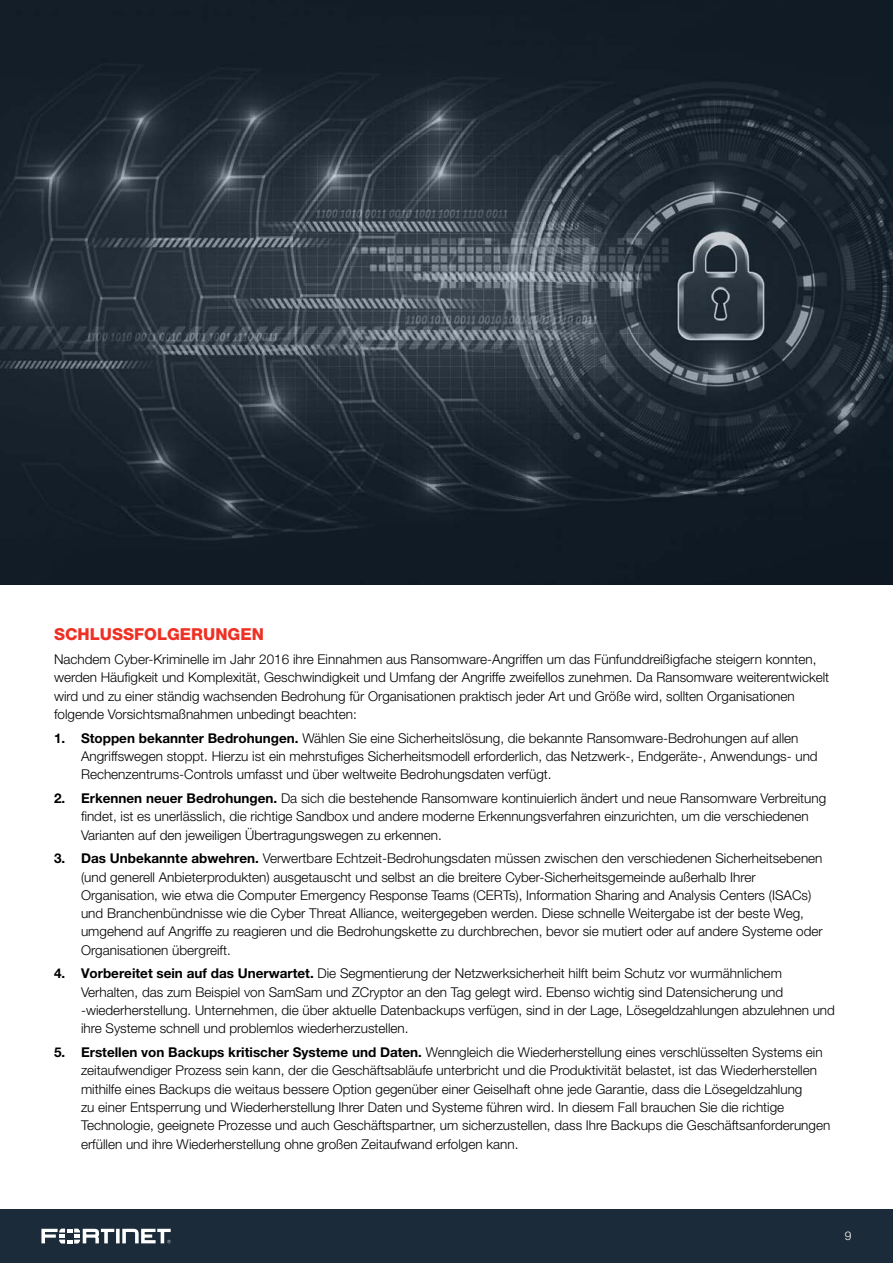
<style>
.page{position:relative;width:893px;height:1263px;background:#fff}
.page>*{position:absolute;margin:0;border:0;box-sizing:border-box;transform-origin:0 0}
.t1{font:800 16.5px "Helvetica Neue LT Pro";color:#ee3124}
.t2{font:300 13.5px/18.3px "Helvetica Neue LT Pro";color:#000}
.t3{font:300 12px "Helvetica Neue LT Pro";color:#fff}
.s1{font-weight:700}
</style>
<div class="page">
<div style="left:0;top:1209px;width:893px;height:54px;background:#1c2b39"></div>
<svg style="left:41px;top:1228px;width:130px;height:15px"></svg>
<img style="left:0;top:0;width:893px;height:585px">
<p class="t1" style="left:54px;top:624px;width:211px">SCHLUSSFOLGERUNGEN</p>
<p class="t2" style="left:54px;top:650px;width:777px">Nachdem Cyber-Kriminelle im Jahr 2016 ihre Einnahmen aus Ransomware-Angriffen um das Fünfunddreißigfache steigern konnten, werden Häufigkeit und Komplexität, Geschwindigkeit und Umfang der Angriffe zweifellos zunehmen. Da Ransomware weiterentwickelt wird und zu einer ständig wachsenden Bedrohung für Organisationen praktisch jeder Art und Größe wird, sollten Organisationen folgende Vorsichtsmaßnahmen unbedingt beachten:</p>
<p class="t2" style="left:81px;top:728px;width:738px;text-indent:-27px"><span class="s1">1. Stoppen bekannter Bedrohungen.</span> Wählen Sie eine Sicherheitslösung, die bekannte Ransomware-Bedrohungen auf allen<br>Angriffswegen stoppt. Hierzu ist ein mehrstufiges Sicherheitsmodell erforderlich, das Netzwerk-, Endgeräte-, Anwendungs- und<br>Rechenzentrums-Controls umfasst und über weltweite Bedrohungsdaten verfügt.</p>
<p class="t2" style="left:81px;top:789px;width:747px;text-indent:-27px"><span class="s1">2. Erkennen neuer Bedrohungen.</span> Da sich die bestehende Ransomware kontinuierlich ändert und neue Ransomware Verbreitung findet, ist es unerlässlich, die richtige Sandbox und andere moderne Erkennungsverfahren einzurichten, um die verschiedenen<br>Varianten auf den jeweiligen Übertragungswegen zu erkennen.</p>
<p class="t2" style="left:81px;top:849px;width:743px;text-indent:-27px"><span class="s1">3. Das Unbekannte abwehren.</span> Verwertbare Echtzeit-Bedrohungsdaten müssen zwischen den verschiedenen Sicherheitsebenen (und generell Anbieterprodukten) ausgetauscht und selbst an die breitere Cyber-Sicherheitsgemeinde außerhalb Ihrer Organisation, wie etwa die Computer Emergency Response Teams (CERTs), Information Sharing and Analysis Centers (ISACs) und Branchenbündnisse wie die Cyber Threat Alliance, weitergegeben werden. Diese schnelle Weitergabe ist der beste Weg, umgehend auf Angriffe zu reagieren und die Bedrohungskette zu durchbrechen, bevor sie mutiert oder auf andere Systeme oder Organisationen übergreift.</p>
<p class="t2" style="left:81px;top:964px;width:755px;text-indent:-27px"><span class="s1">4. Vorbereitet sein auf das Unerwartet.</span> Die Segmentierung der Netzwerksicherheit hilft beim Schutz vor wurmähnlichem Verhalten, das zum Beispiel von SamSam und ZCryptor an den Tag gelegt wird. Ebenso wichtig sind Datensicherung und -wiederherstellung. Unternehmen, die über aktuelle Datenbackups verfügen, sind in der Lage, Lösegeldzahlungen abzulehnen und ihre Systeme schnell und problemlos wiederherzustellen.</p>
<p class="t2" style="left:81px;top:1043px;width:751px;text-indent:-27px"><span class="s1">5. Erstellen von Backups kritischer Systeme und Daten.</span> Wenngleich die Wiederherstellung eines verschlüsselten Systems ein zeitaufwendiger Prozess sein kann, der die Geschäftsabläufe unterbricht und die Produktivität belastet, ist das Wiederherstellen mithilfe eines Backups die weitaus bessere Option gegenüber einer Geiselhaft ohne jede Garantie, dass die Lösegeldzahlung<br>zu einer Entsperrung und Wiederherstellung Ihrer Daten und Systeme führen wird. In diesem Fall brauchen Sie die richtige Technologie, geeignete Prozesse und auch Geschäftspartner, um sicherzustellen, dass Ihre Backups die Geschäftsanforderungen erfüllen und ihre Wiederherstellung ohne großen Zeitaufwand erfolgen kann.</p>
<p class="t3" style="left:845px;top:1229px;width:8px">9</p>
</div>
